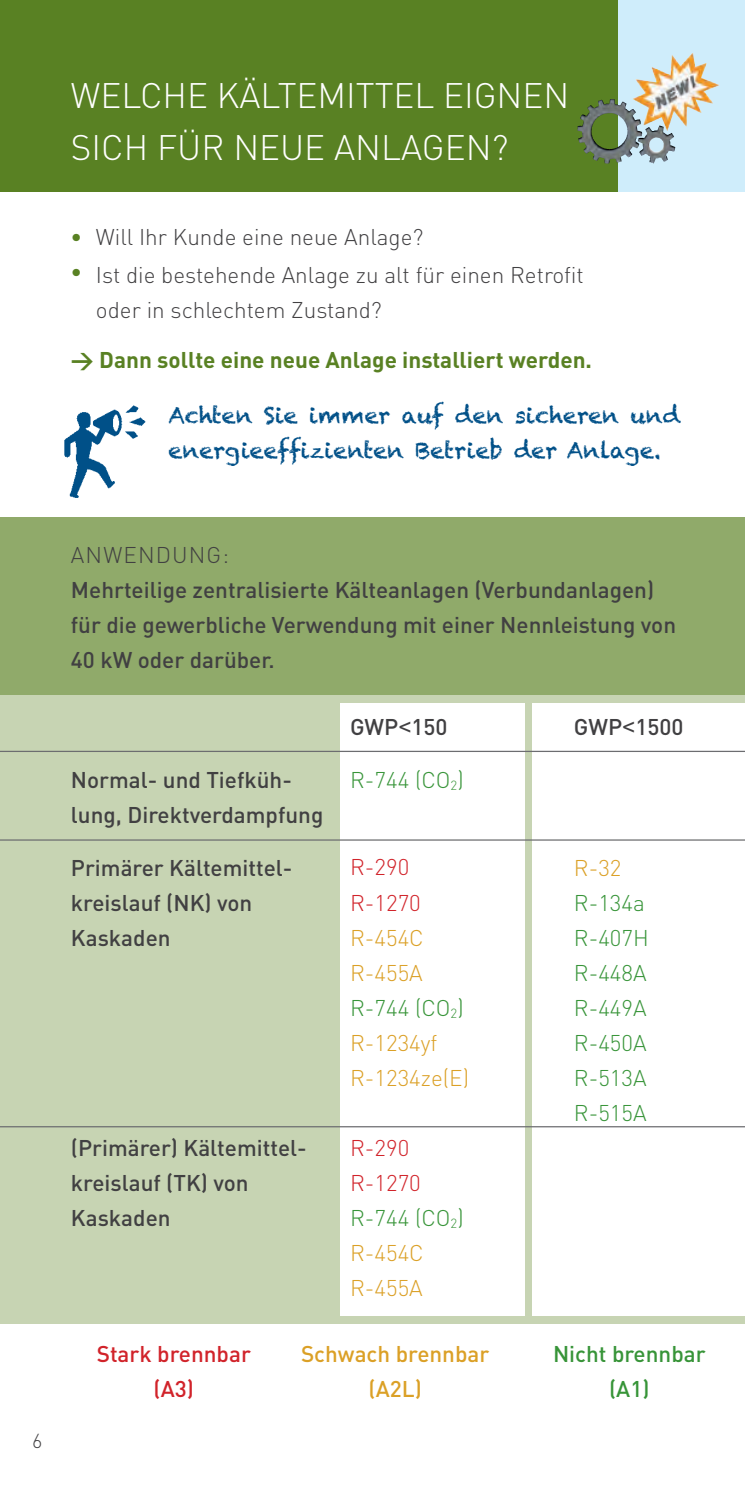
<style>
.page{position:relative;width:745px;height:1489px;background:#fff}
.page>*{position:absolute;margin:0;border:0;box-sizing:border-box;transform-origin:0 0}
.t1{font:300 35px/52.5px "DIN";color:#fff}
.t2{font:500 22.5px/35px "DIN";color:#414042}
.t3{font:300 22.5px/35px "DIN";color:#414042}
.t4{font:300 22.5px/35px "DIN";color:#dba026}
.t5{font:22.5px/35px "Chalkduster";color:#005088}
.t6{font:300 22.5px/35px "DIN";color:#379438}
.t7{font:700 22.5px "DIN";color:#598123}
.t8{font:500 22.5px/35px "DIN";color:#dba026;text-align:center}
.t9{font:500 22.5px/35px "DIN";color:#d1232a;text-align:center}
.t10{font:500 22.5px/35px "DIN";color:#379438;text-align:center}
.t11{font:300 22.5px/35px "DIN";color:#d1232a}
.t12{font:300 20px "DIN";color:#414042}
.s1{font-weight:700;color:#598123}
.s2{font-family:"Arial";font-weight:400}
.s3{color:#379438}
.s4{color:#d1232a}
</style>
<div class="page">
<div style="left:0;top:0;width:744px;height:191px;background:#cfedfb"></div>
<div style="left:0;top:557px;width:744px;height:766px;background:#c7d4b3"></div>
<div style="left:0;top:0;width:617px;height:191px;background:#598123"></div>
<img style="left:632px;top:55px;width:58px;height:70px">
<img style="left:64px;top:405px;width:82px;height:93px">
<div style="left:531px;top:702px;width:213px;height:613px;background:#fff"></div>
<div style="left:340px;top:702px;width:184px;height:613px;background:#fff"></div>
<div style="left:0;top:517px;width:744px;height:177px;background:#90aa6a"></div>
<hr style="left:744px;top:862px;width:1px;height:122px;background:#92ab6c">
<hr style="left:0;top:839px;width:744px;height:1px;background:#6c6d70">
<hr style="left:0;top:750px;width:744px;height:2px;background:#6c6d70">
<hr style="left:0;top:1126px;width:744px;height:1px;background:#6c6d70">
<h1 class="t1" style="left:71px;top:68px;width:499px">WELCHE KÄLTEMITTEL EIGNEN<br>SICH FÜR NEUE ANLAGEN?</h1>
<p class="t3" style="left:71px;top:219px;width:354px"><span class="s1">•</span> Will Ihr Kunde eine neue Anlage?</p>
<p class="t3" style="left:96px;top:257px;width:489px;text-indent:-25px"><span class="s1">•</span> Ist die bestehende Anlage zu alt für einen Retrofit oder in schlechtem Zustand?</p>
<p class="t7" style="left:71px;top:345px;width:522px">&gt; Dann sollte eine neue Anlage installiert werden.</p>
<p class="t5" style="left:168px;top:397px;width:513px">Achten Sie immer auf den sicheren und energieeffizienten Betrieb der Anlage.</p>
<p class="t12" style="left:32px;top:1428px;width:12px">6</p>
<p class="t3" style="left:71px;top:537px;width:33px">Anwendung</p>
<p class="t3" style="left:222px;top:537px;width:8px">:</p>
<p class="t2" style="left:71px;top:571px;width:606px">Mehrteilige zentralisierte Kälteanlagen (Verbundanlagen) für die gewerbliche Verwendung mit einer Nennleistung von<br>40 kW oder darüber.</p>
<p class="t2" style="left:71px;top:761px;width:254px">Normal- und Tiefküh&shy;lung, Direktverdampfung</p>
<p class="t2" style="left:71px;top:849px;width:223px">Primärer Kältemittel&shy;kreislauf (NK) von<br>Kaskaden</p>
<p class="t2" style="left:71px;top:1129px;width:237px">(Primärer) Kältemittel&shy;kreislauf (TK) von<br>Kaskaden</p>
<p class="t2" style="left:350px;top:709px;width:99px">GWP<span class="s2">&lt;</span>150</p>
<p class="t6" style="left:350px;top:762px;width:115px">R-744 (CO<sub>2</sub>)</p>
<p class="t11" style="left:350px;top:849px;width:72px">R-290<br>R-1270</p>
<p class="t4" style="left:350px;top:919px;width:120px">R-454C<br>R-455A<br><span class="s3">R-744 (CO</span><sub>2</sub><span class="s3">)<br></span>R-1234yf<br>R-1234ze(E)</p>
<p class="t4" style="left:350px;top:1129px;width:115px"><span class="s4">R-290<br>R-1270<br></span><span class="s3">R-744 (CO</span><sub>2</sub><span class="s3">)<br></span>R-454C<br>R-455A</p>
<p class="t2" style="left:573px;top:709px;width:111px">GWP<span class="s2">&lt;</span>1500</p>
<p class="t4" style="left:573px;top:849px;width:49px">R-32</p>
<p class="t6" style="left:573px;top:884px;width:76px">R-134a<br>R-407H<br>R-448A<br>R-449A<br>R-450A<br>R-513A<br>R-515A</p>
<p class="t9" style="left:97px;top:1334px;width:155px">Stark brennbar (A3)</p>
<p class="t8" style="left:301px;top:1334px;width:190px">Schwach brennbar (A2L)</p>
<p class="t10" style="left:552px;top:1334px;width:154px">Nicht brennbar (A1)</p>
</div>
